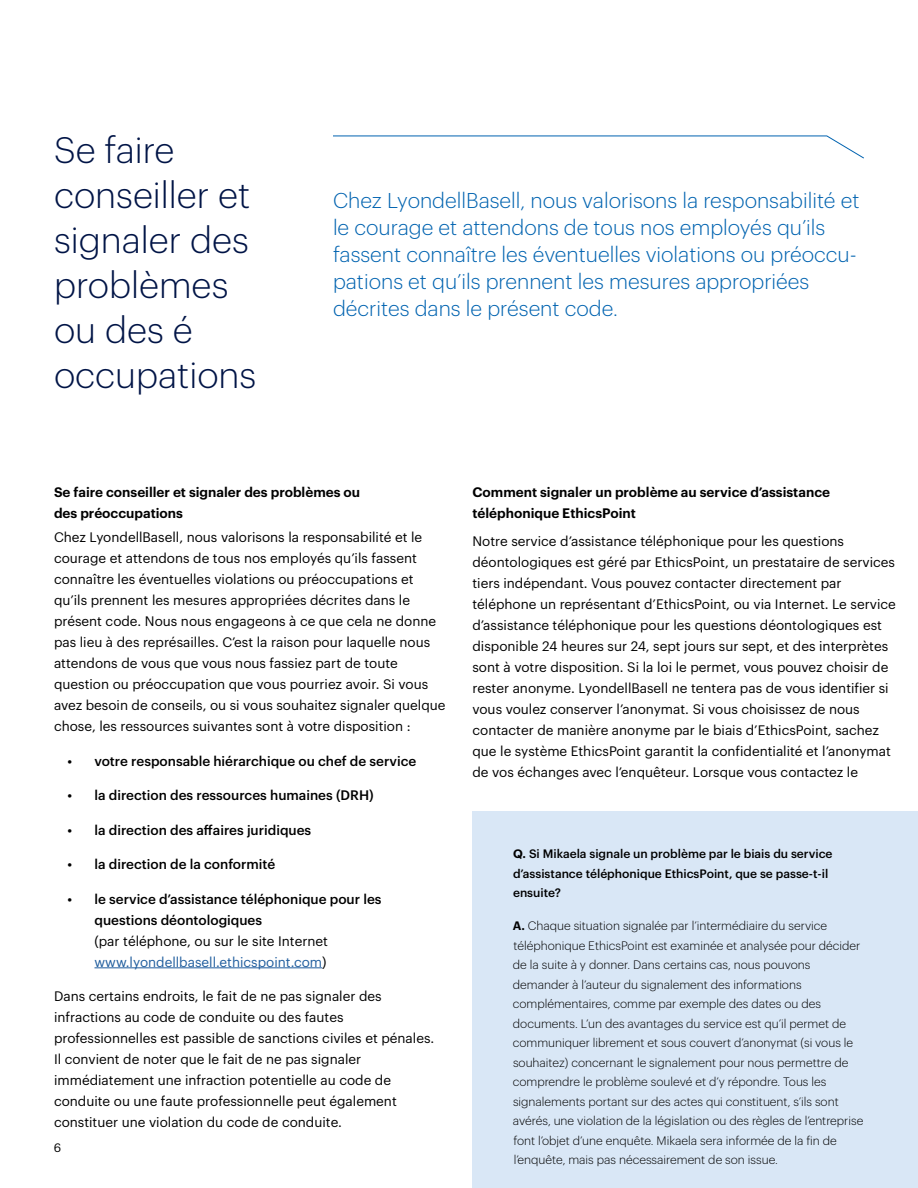
<style>
.page{position:relative;width:918px;height:1188px;background:#fff}
.page>*{position:absolute;margin:0;border:0;box-sizing:border-box;transform-origin:0 0}
.t1{font:300 36px/45px "Graphik";color:#001446}
.t2{font:300 21px/27px "Graphik";color:#0063b0}
.t3{font:13.5px/21px "Graphik";color:#000}
.t4{font:500 13.5px/21px "Graphik";color:#000}
.t5{font:600 13.5px/21px "Graphik";color:#000}
.t6{font:300 12px/19.5px "Graphik";color:#000}
.t7{font:500 12px/19.5px "Graphik";color:#000}
.t8{font:12px "Graphik";color:#000}
.s1{color:#215e9e}
.s2{font-weight:600}
</style>
<div class="page">
<svg style="left:333px;top:135px;width:531px;height:24px"></svg>
<hr style="left:94px;top:967px;width:228px;height:1px;background:#215e9e">
<div style="left:472px;top:812px;width:446px;height:376px;background:#d9e7f6"></div>
<h1 class="t1" style="left:54px;top:125px;width:204px">Se faire conseiller et signaler des problèmes ou des é occupations</h1>
<p class="t2" style="left:333px;top:186px;width:528px">Chez LyondellBasell, nous valorisons la responsabilité et le courage et attendons de tous nos employés qu’ils fassent connaître les éventuelles violations ou préoccu&shy;pations et qu’ils prennent les mesures appropriées décrites dans le présent code.</p>
<p class="t5" style="left:54px;top:481px;width:308px">Se faire conseiller et signaler des problèmes ou des préoccupations</p>
<p class="t3" style="left:54px;top:526px;width:393px">Chez LyondellBasell, nous valorisons la responsabilité et le courage et attendons de tous nos employés qu’ils fassent connaître les éventuelles violations ou préoccupations et qu’ils prennent les mesures appropriées décrites dans le présent code. Nous nous engageons à ce que cela ne donne pas lieu à des représailles. C’est la raison pour laquelle nous attendons de vous que vous nous fassiez part de toute question ou préoccupation que vous pourriez avoir. Si vous avez besoin de conseils, ou si vous souhaitez signaler quelque chose, les ressources suivantes sont à votre disposition :</p>
<p class="t4" style="left:68px;top:749px;width:350px">• votre responsable hiérarchique ou chef de service</p>
<p class="t4" style="left:68px;top:784px;width:308px">• la direction des ressources humaines (DRH)</p>
<p class="t4" style="left:68px;top:818px;width:245px">• la direction des affaires juridiques</p>
<p class="t4" style="left:68px;top:853px;width:209px">• la direction de la conformité</p>
<p class="t4" style="left:94px;top:887px;width:289px;text-indent:-27px">• le service d’assistance téléphonique pour les questions déontologiques</p>
<p class="t3" style="left:94px;top:929px;width:235px">(par téléphone, ou sur le site Internet <span class="s1">www.lyondellbasell.ethicspoint.com</span>)</p>
<p class="t3" style="left:54px;top:985px;width:382px">Dans certains endroits, le fait de ne pas signaler des infractions au code de conduite ou des fautes professionnelles est passible de sanctions civiles et pénales.<br>Il convient de noter que le fait de ne pas signaler immédiatement une infraction potentielle au code de conduite ou une faute professionnelle peut également constituer une violation du code de conduite.</p>
<p class="t8" style="left:54px;top:1139px;width:9px">6</p>
<p class="t5" style="left:472px;top:481px;width:359px">Comment signaler un problème au service d’assistance téléphonique EthicsPoint</p>
<p class="t3" style="left:472px;top:529px;width:425px">Notre service d’assistance téléphonique pour les questions déontologiques est géré par EthicsPoint, un prestataire de services tiers indépendant. Vous pouvez contacter directement par téléphone un représentant d’EthicsPoint, ou via Internet. Le service d’assistance téléphonique pour les questions déontologiques est disponible 24 heures sur 24, sept jours sur sept, et des interprètes sont à votre disposition. Si la loi le permet, vous pouvez choisir de rester anonyme. LyondellBasell ne tentera pas de vous identifier si vous voulez conserver l’anonymat. Si vous choisissez de nous contacter de manière anonyme par le biais d’EthicsPoint, sachez que le système EthicsPoint garantit la confidentialité et l’anonymat de vos échanges avec l’enquêteur. Lorsque vous contactez le</p>
<p class="t7" style="left:513px;top:843px;width:321px"><span class="s2">Q.</span> Si Mikaela signale un problème par le biais du service d’assistance téléphonique EthicsPoint, que se passe-t-il ensuite?</p>
<p class="t6" style="left:513px;top:915px;width:352px"><span class="s2">A.</span> Chaque situation signalée par l’intermédiaire du service téléphonique EthicsPoint est examinée et analysée pour décider de la suite à y donner. Dans certains cas, nous pouvons demander à l’auteur du signalement des informations complémentaires, comme par exemple des dates ou des documents. L’un des avantages du service est qu’il permet de communiquer librement et sous couvert d’anonymat (si vous le souhaitez) concernant le signalement pour nous permettre de comprendre le problème soulevé et d’y répondre. Tous les signalements portant sur des actes qui constituent, s’ils sont avérés, une violation de la législation ou des règles de l’entreprise font l’objet d’une enquête. Mikaela sera informée de la fin de l’enquête, mais pas nécessairement de son issue.</p>
</div>
